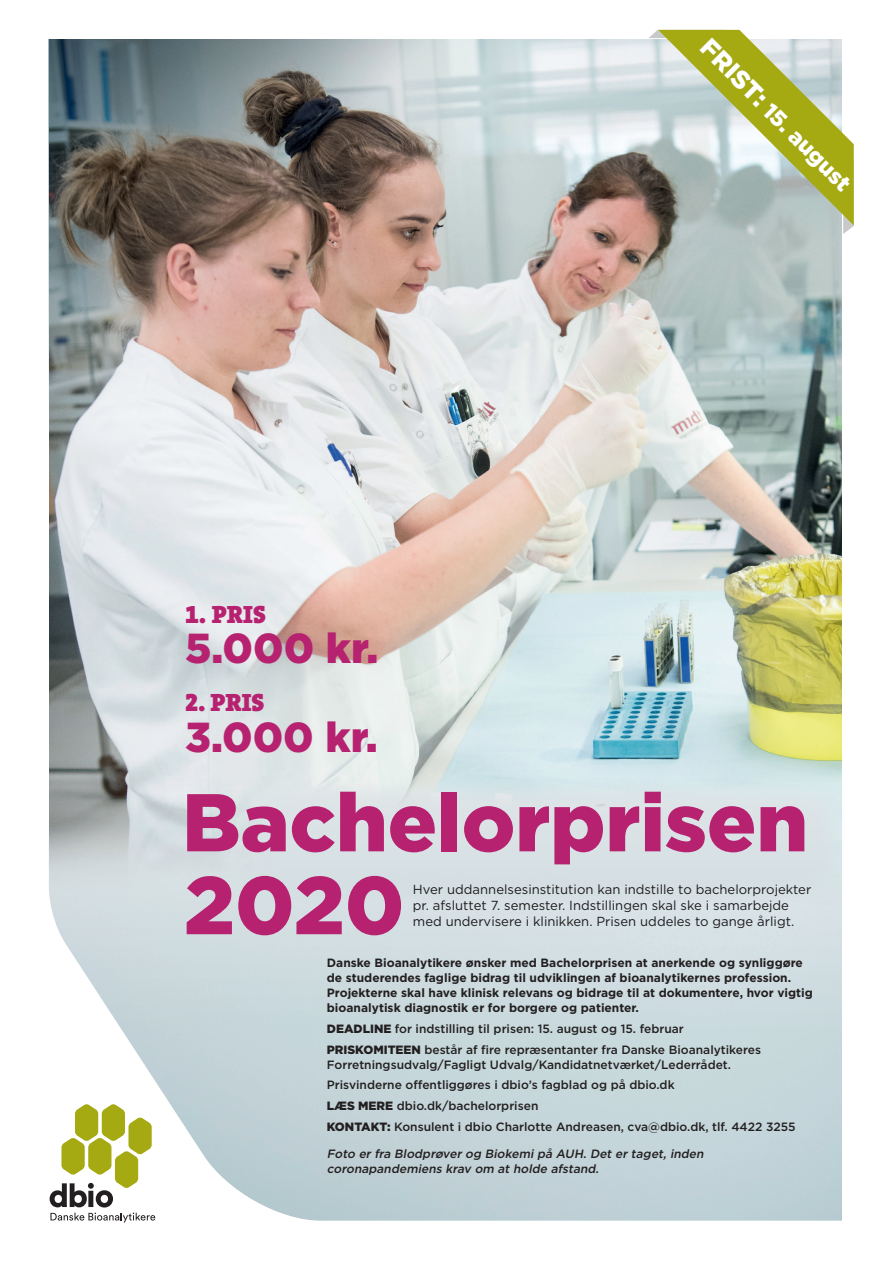
<style>
.page{position:relative;width:893px;height:1263px;background:#fff}
.page>*{position:absolute;margin:0;border:0;box-sizing:border-box;transform-origin:0 0}
.t1{font:900 81.75px/82.9px "Gotham";color:#b62270}
.t2{font:900 41.85px "Gotham";color:#b62270}
.t3{font:900 25.2px "The Serif";color:#b62270}
.t4{font:900 22.2px "Gotham";color:#fff}
.t5{font:13.05px/15.8px "Gotham";color:#231f20}
.t6{font:500 12px/21px "Gotham";color:#231f20}
.t7{font:700 12px/15px "Gotham";color:#231f20}
.t8{font:italic 500 12px/15px "Gotham";color:#231f20}
.s1{font-family:"The Serif Black Expert";font-weight:400}
.s2{font-family:"The Serif Black Caps";font-weight:400}
.s3{font-size:25.35px}
.s4{font-weight:900}
</style>
<div class="page">
<img style="left:48px;top:39px;width:794px;height:1184px">
<svg style="left:648px;top:30px;width:206px;height:204px"></svg>
<svg style="left:50px;top:1104px;width:105px;height:118px"></svg>
<h3 class="t3" style="left:185px;top:593px;width:82px"><span class="s1">1.</span> PRIS</h3>
<h2 class="t2" style="left:185px;top:620px;width:195px">5.000 kr.</h2>
<h3 class="t3" style="left:185px;top:682px;width:81px"><span class="s2">2</span>. PRIS</h3>
<h2 class="t2" style="left:185px;top:709px;width:194px">3.000 kr.</h2>
<h3 class="t4" style="left:715px;top:33px;width:204px;rotate:45deg"><span class="s3">FRIST:</span> 15. august</h3>
<h1 class="t1" style="left:182px;top:780px;width:628px">Bachelorprisen<br>2020</h1>
<p class="t5" style="left:413px;top:881px;width:400px">Hver uddannelsesinstitution kan indstille to bachelorprojekter pr. afsluttet 7. semester. Indstillingen skal ske i samarbejde med undervisere i klinikken. Prisen uddeles to gange årligt.</p>
<p class="t7" style="left:327px;top:955px;width:488px">Danske Bioanalytikere ønsker med Bachelorprisen at anerkende og synliggøre de studerendes faglige bidrag til udviklingen af bioanalytikernes profession.<br>Projekterne skal have klinisk relevans og bidrage til at dokumentere, hvor vigtig bioanalytisk diagnostik er for borgere og patienter.</p>
<p class="t6" style="left:327px;top:1018px;width:436px"><span class="s4">DEADLINE</span> for indstilling til prisen: 15. august og 15. februar<br><span class="s4">PRISKOMITEEN</span> består af fire repræsentanter fra Danske Bioanalytikeres</p>
<p class="t6" style="left:327px;top:1053px;width:470px">Forretningsudvalg/Fagligt Udvalg/Kandidatnetværket/Lederrådet.<br>Prisvinderne offentliggøres i dbio’s fagblad og på dbio.dk<br><span class="s4">LÆS MERE</span> dbio.dk/bachelorprisen<br><span class="s4">KONTAKT:</span> Konsulent i dbio Charlotte Andreasen, cva@dbio.dk, tlf. 4422 3255</p>
<p class="t8" style="left:327px;top:1146px;width:381px">Foto er fra Blodprøver og Biokemi på AUH. Det er taget, inden coronapandemiens krav om at holde afstand.</p>
</div>
